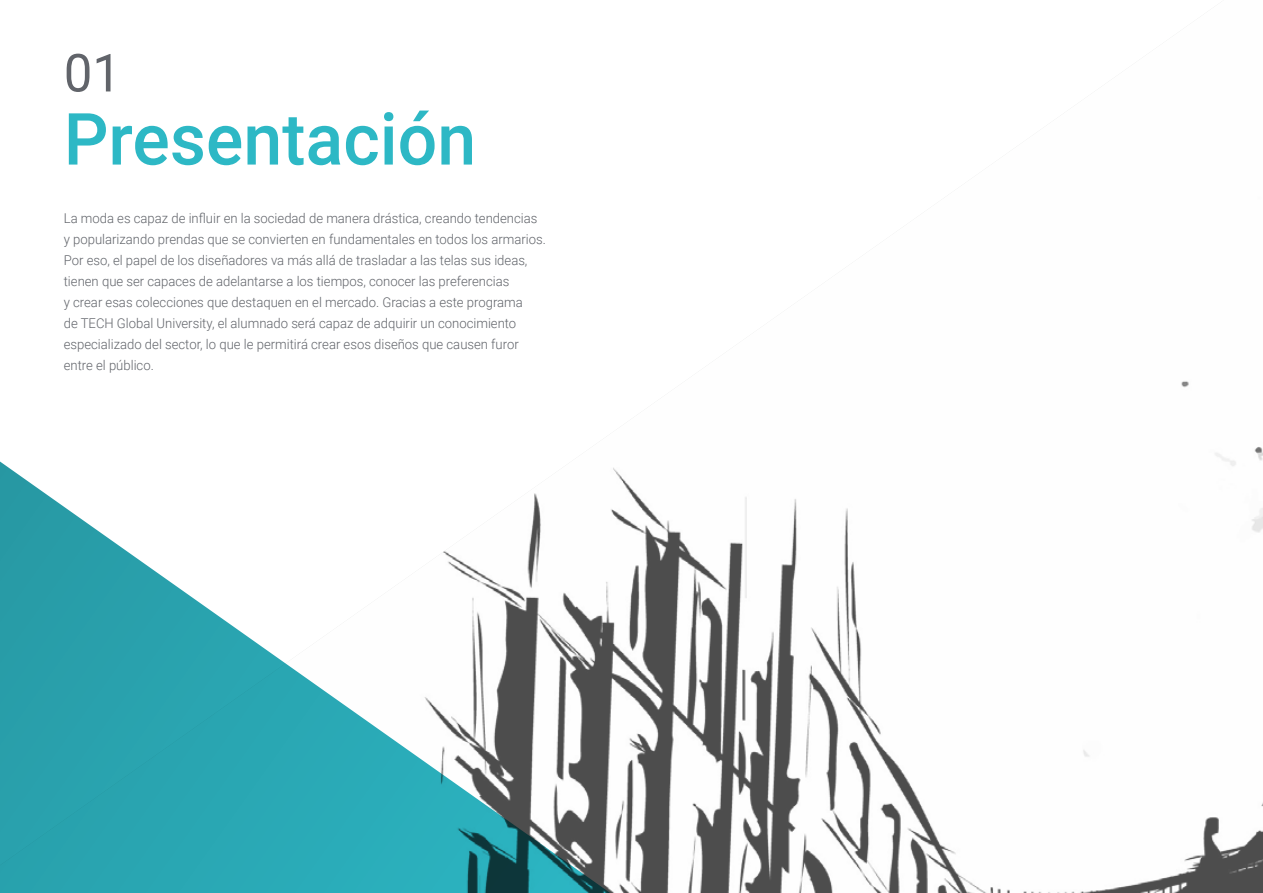
<style>
.page{position:relative;width:1263px;height:893px;background:#fff}
.page>*{position:absolute;margin:0;border:0;box-sizing:border-box;transform-origin:0 0}
.t1{font:500 72px "Roboto";color:#2db8c5}
.t2{font:52.5px "Roboto";color:#61646a}
.t3{font:300 13.5px/21px "Roboto";color:#61646a}
</style>
<div class="page">
<img style="left:640px;top:381px;width:623px;height:512px">
<svg style="left:0;top:461px;width:640px;height:432px"></svg>
<h2 class="t2" style="left:64px;top:36px;width:59px">01</h2>
<h1 class="t1" style="left:64px;top:89px;width:414px">Presentación</h1>
<p class="t3" style="left:64px;top:207px;width:484px">La moda es capaz de influir en la sociedad de manera drástica, creando tendencias y popularizando prendas que se convierten en fundamentales en todos los armarios.<br>Por eso, el papel de los diseñadores va más allá de trasladar a las telas sus ideas, tienen que ser capaces de adelantarse a los tiempos, conocer las preferencias<br>y crear esas colecciones que destaquen en el mercado. Gracias a este programa<br>de TECH Global University, el alumnado será capaz de adquirir un conocimiento especializado del sector, lo que le permitirá crear esos diseños que causen furor entre el público.</p>
</div>
